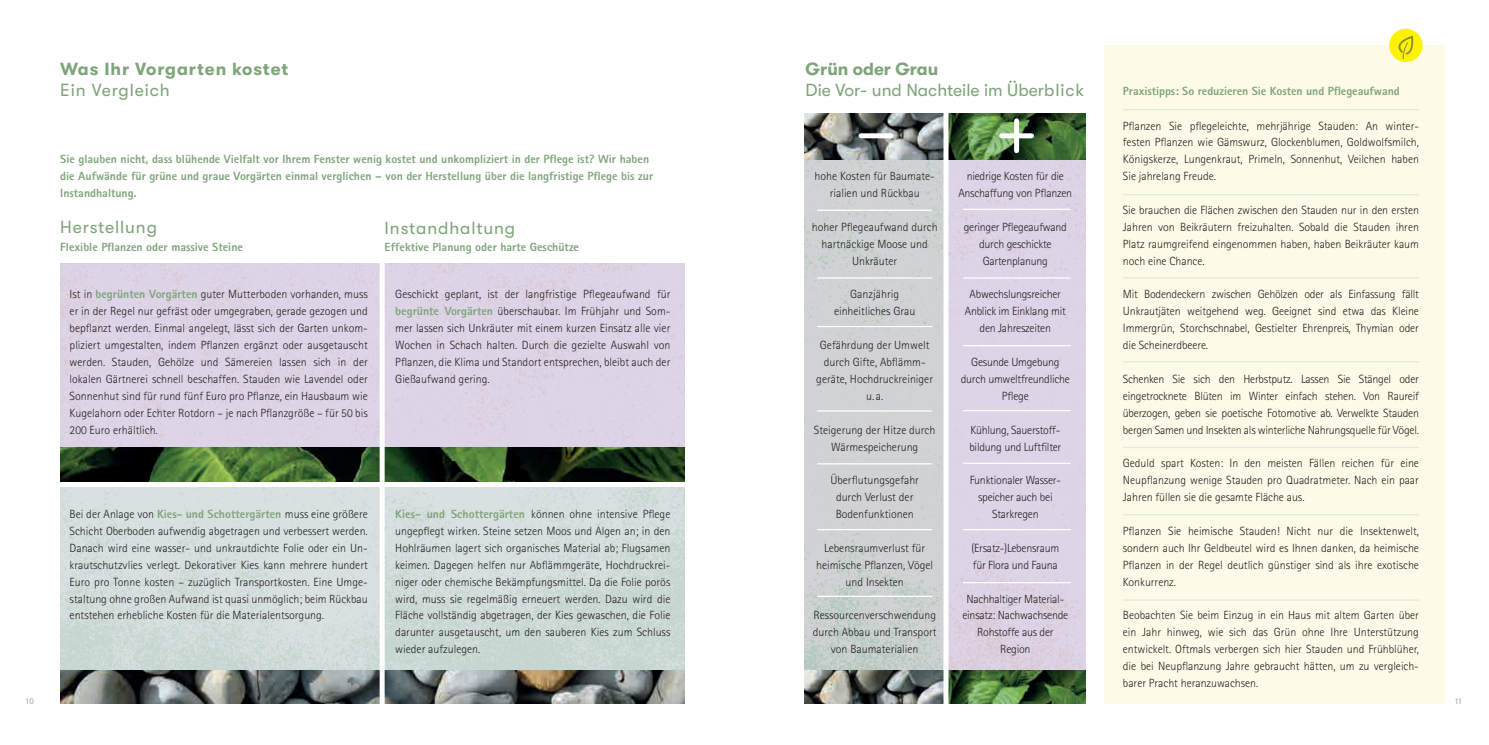
<style>
.page{position:relative;width:1489px;height:745px;background:#fff}
.page>*{position:absolute;margin:0;border:0;box-sizing:border-box;transform-origin:0 0}
.t1{font:17.5px "GT Walsheim";letter-spacing:.05em;color:#7ea47a}
.t2{font:17.5px "GT Walsheim";color:#7ea47a}
.t3{font:700 17.5px "GT Walsheim";letter-spacing:.045em;color:#7ea47a}
.t4{font:700 17.5px "GT Walsheim";color:#7ea47a}
.t5{font:300 11.88px/16.9px "AT Rotis Sans Serif";letter-spacing:-.005em;color:#231f20;text-align:center}
.t6{font:800 11.88px/16.9px "AT Rotis Sans Serif";color:#7ea47a}
.t7{font:8.75px "AT Rotis Sans Serif";color:#9e9f87}
.s1{font-weight:800;color:#7ea47a}
</style>
<div class="page">
<div style="left:1104px;top:45px;width:340px;height:658px;background:#fdfbe8"></div>
<img style="left:60px;top:264px;width:319px;height:183px">
<img style="left:60px;top:487px;width:319px;height:182px">
<div style="left:381px;top:264px;width:303px;height:194px;background:linear-gradient(to right,#ddd3e6,#ddd3e6)"></div>
<div style="left:381px;top:486px;width:303px;height:192px;background:linear-gradient(to right,#d2dcdb,#cedad8)"></div>
<hr style="left:1122px;top:194px;width:296px;height:1px;background:#dfe9de">
<hr style="left:1122px;top:109px;width:296px;height:1px;background:#dfe9de">
<hr style="left:1122px;top:277px;width:296px;height:1px;background:#dfe9de">
<hr style="left:1122px;top:361px;width:296px;height:1px;background:#dfe9de">
<hr style="left:1122px;top:446px;width:296px;height:2px;background:#dfe9de">
<hr style="left:1122px;top:513px;width:296px;height:2px;background:#dfe9de">
<hr style="left:1122px;top:599px;width:296px;height:1px;background:#dfe9de">
<div style="left:1388px;top:29px;width:34px;height:33px;background:#fff101;border-radius:50%"></div>
<svg style="left:1392px;top:37px;width:21px;height:22px"></svg>
<img style="left:804px;top:159px;width:139px;height:510px">
<svg style="left:948px;top:159px;width:137px;height:510px;background:#dcd2e5"></svg>
<img style="left:804px;top:113px;width:139px;height:46px">
<img style="left:948px;top:113px;width:137px;height:46px">
<div style="left:861px;top:133px;width:29px;height:5px;background:#fff"></div>
<div style="left:1001px;top:133px;width:30px;height:5px;background:#fff"></div>
<div style="left:1014px;top:121px;width:5px;height:30px;background:#fff"></div>
<hr style="left:817px;top:209px;width:115px;height:2px;background:#fff">
<hr style="left:962px;top:208px;width:108px;height:2px;background:#fff">
<hr style="left:962px;top:277px;width:108px;height:1px;background:#fff">
<hr style="left:962px;top:345px;width:108px;height:1px;background:#fff">
<hr style="left:962px;top:410px;width:108px;height:1px;background:#fff">
<hr style="left:962px;top:462px;width:108px;height:1px;background:#fff">
<hr style="left:962px;top:528px;width:108px;height:2px;background:#fff">
<hr style="left:962px;top:581px;width:108px;height:2px;background:#fff">
<hr style="left:817px;top:277px;width:115px;height:1px;background:#fff">
<hr style="left:817px;top:326px;width:115px;height:1px;background:#fff">
<hr style="left:817px;top:410px;width:115px;height:1px;background:#fff">
<hr style="left:817px;top:463px;width:115px;height:1px;background:#fff">
<hr style="left:817px;top:528px;width:115px;height:2px;background:#fff">
<hr style="left:817px;top:595px;width:115px;height:1px;background:#fff">
<img style="left:804px;top:669px;width:139px;height:34px">
<svg style="left:948px;top:669px;width:137px;height:34px;background:#426537"></svg>
<img style="left:60px;top:447px;width:624px;height:34px">
<img style="left:60px;top:669px;width:624px;height:34px">
<div style="left:379px;top:260px;width:5px;height:457px;background:#fff"></div>
<h1 class="t3" style="left:60px;top:59px;width:229px">Was Ihr Vorgarten kostet</h1>
<h1 class="t1" style="left:60px;top:80px;width:111px">Ein Vergleich</h1>
<p class="t6" style="left:60px;top:151px;width:594px">Sie glauben nicht, dass blühende Vielfalt vor Ihrem Fenster wenig kostet und unkompliziert in der Pflege ist? Wir haben die Aufwände für grüne und graue Vorgärten einmal verglichen – von der Herstellung über die langfristige Pflege bis zur<br>Instandhaltung.</p>
<h1 class="t1" style="left:60px;top:217px;width:98px">Herstellung</h1>
<p class="t6" style="left:60px;top:238px;width:184px">Flexible Pflanzen oder massive Steine</p>
<h1 class="t1" style="left:384px;top:218px;width:132px">Instandhaltung</h1>
<p class="t6" style="left:384px;top:238px;width:196px">Effektive Planung oder harte Geschütze</p>
<p class="t5" style="left:70px;top:286px;width:300px;text-align:justify">Ist in <span class="s1">begrünten Vorgärten</span> guter Mutterboden vorhanden, muss er in der Regel nur gefräst oder umgegraben, gerade gezogen und bepflanzt werden. Einmal angelegt, lässt sich der Garten unkom&shy;pliziert umgestalten, indem Pflanzen ergänzt oder ausgetauscht werden. Stauden, Gehölze und Sämereien lassen sich in der lokalen Gärtnerei schnell beschaffen. Stauden wie Lavendel oder Sonnenhut sind für rund fünf Euro pro Pflanze, ein Hausbaum wie Kugelahorn oder Echter Rotdorn – je nach Pflanzgröße – für 50 bis 200 Euro erhältlich.</p>
<p class="t5" style="left:395px;top:286px;width:277px;text-align:justify">Geschickt geplant, ist der langfristige Pflegeaufwand für <span class="s1">begrünte Vorgärten</span> überschaubar. Im Frühjahr und Som&shy;mer lassen sich Unkräuter mit einem kurzen Einsatz alle vier Wochen in Schach halten. Durch die gezielte Auswahl von Pflanzen, die Klima und Standort entsprechen, bleibt auch der Gießaufwand gering.</p>
<p class="t5" style="left:70px;top:505px;width:300px;text-align:justify">Bei der Anlage von <span class="s1">Kies- und Schottergärten</span> muss eine größere Schicht Oberboden aufwendig abgetragen und verbessert werden.<br>Danach wird eine wasser- und unkrautdichte Folie oder ein Un&shy;krautschutzvlies verlegt. Dekorativer Kies kann mehrere hundert Euro pro Tonne kosten – zuzüglich Transportkosten. Eine Umge&shy;staltung ohne großen Aufwand ist quasi unmöglich; beim Rückbau entstehen erhebliche Kosten für die Materialentsorgung.</p>
<p class="t5" style="left:395px;top:505px;width:277px;text-align:justify"><span class="s1">Kies- und Schottergärten</span> können ohne intensive Pflege ungepflegt wirken. Steine setzen Moos und Algen an; in den Hohlräumen lagert sich organisches Material ab; Flugsamen keimen. Dagegen helfen nur Abflämmgeräte, Hochdruckrei&shy;niger oder chemische Bekämpfungsmittel. Da die Folie porös wird, muss sie regelmäßig erneuert werden. Dazu wird die Fläche vollständig abgetragen, der Kies gewaschen, die Folie darunter ausgetauscht, um den sauberen Kies zum Schluss wieder aufzulegen.</p>
<h1 class="t4" style="left:805px;top:59px;width:134px">Grün oder Grau</h1>
<h1 class="t2" style="left:805px;top:80px;width:280px">Die Vor- und Nachteile im Überblick</h1>
<p class="t5" style="left:814px;top:168px;width:122px">hohe Kosten für Baumate&shy;rialien und Rückbau</p>
<p class="t5" style="left:811px;top:218px;width:127px">hoher Pflegeaufwand durch hartnäckige Moose und<br>Unkräuter</p>
<p class="t5" style="left:834px;top:286px;width:83px">Ganzjährig einheitliches Grau</p>
<p class="t5" style="left:816px;top:336px;width:118px">Gefährdung der Umwelt durch Gifte, Abflämm&shy;geräte, Hochdruckreiniger u. a.</p>
<p class="t5" style="left:814px;top:421px;width:123px">Steigerung der Hitze durch<br>Wärmespeicherung</p>
<p class="t5" style="left:830px;top:471px;width:90px">Überflutungsgefahr durch Verlust der<br>Bodenfunktionen</p>
<p class="t5" style="left:816px;top:539px;width:118px">Lebensraumverlust für heimische Pflanzen, Vögel und Insekten</p>
<p class="t5" style="left:812px;top:606px;width:125px">Ressourcenverschwendung durch Abbau und Transport von Baumaterialien</p>
<p class="t5" style="left:958px;top:168px;width:115px">niedrige Kosten für die<br>Anschaffung von Pflanzen</p>
<p class="t5" style="left:963px;top:218px;width:105px">geringer Pflegeaufwand durch geschickte<br>Gartenplanung</p>
<p class="t5" style="left:964px;top:286px;width:102px">Abwechslungsreicher<br>Anblick im Einklang mit den Jahreszeiten</p>
<p class="t5" style="left:960px;top:353px;width:111px">Gesunde Umgebung durch umweltfreundliche<br>Pflege</p>
<p class="t5" style="left:969px;top:421px;width:94px;text-align:left">Kühlung, Sauerstoff&shy;bildung und Luftfilter</p>
<p class="t5" style="left:969px;top:471px;width:93px">Funktionaler Wasser&shy;speicher auch bei<br>Starkregen</p>
<p class="t5" style="left:971px;top:539px;width:89px;text-align:left">(Ersatz-)Lebensraum für Flora und Fauna</p>
<p class="t5" style="left:962px;top:589px;width:107px">Nachhaltiger Material&shy;einsatz: Nachwachsende<br>Rohstoffe aus der<br>Region</p>
<p class="t6" style="left:1122px;top:83px;width:278px">Praxistipps: So reduzieren Sie Kosten und Pflegeaufwand</p>
<p class="t5" style="left:1122px;top:117px;width:297px;text-align:justify">Pflanzen Sie pflegeleichte, mehrjährige Stauden: An winter&shy;festen Pflanzen wie Gämswurz, Glockenblumen, Goldwolfsmilch, Königskerze, Lungenkraut, Primeln, Sonnenhut, Veilchen haben Sie jahrelang Freude.</p>
<p class="t5" style="left:1122px;top:201px;width:297px;text-align:justify">Sie brauchen die Flächen zwischen den Stauden nur in den ersten Jahren von Beikräutern freizuhalten. Sobald die Stauden ihren Platz raumgreifend eingenommen haben, haben Beikräuter kaum noch eine Chance.</p>
<p class="t5" style="left:1122px;top:286px;width:297px;text-align:justify">Mit Bodendeckern zwischen Gehölzen oder als Einfassung fällt Unkrautjäten weitgehend weg. Geeignet sind etwa das Kleine Immergrün, Storchschnabel, Gestielter Ehrenpreis, Thymian oder die Scheinerdbeere.</p>
<p class="t5" style="left:1122px;top:370px;width:297px;text-align:justify">Schenken Sie sich den Herbstputz. Lassen Sie Stängel oder eingetrocknete Blüten im Winter einfach stehen. Von Raureif überzogen, geben sie poetische Fotomotive ab. Verwelkte Stauden bergen Samen und Insekten als winterliche Nahrungsquelle für Vögel.</p>
<p class="t5" style="left:1122px;top:454px;width:297px;text-align:justify">Geduld spart Kosten: In den meisten Fällen reichen für eine Neupflanzung wenige Stauden pro Quadratmeter. Nach ein paar Jahren füllen sie die gesamte Fläche aus.</p>
<p class="t5" style="left:1122px;top:522px;width:297px;text-align:justify">Pflanzen Sie heimische Stauden! Nicht nur die Insektenwelt, sondern auch Ihr Geldbeutel wird es Ihnen danken, da heimische Pflanzen in der Regel deutlich günstiger sind als ihre exotische Konkurrenz.</p>
<p class="t5" style="left:1122px;top:606px;width:297px;text-align:justify">Beobachten Sie beim Einzug in ein Haus mit altem Garten über ein Jahr hinweg, wie sich das Grün ohne Ihre Unterstützung entwickelt. Oftmals verbergen sich hier Stauden und Frühblüher, die bei Neupflanzung Jahre gebraucht hätten, um zu vergleich&shy;barer Pracht heranzuwachsen.</p>
<p class="t7" style="left:25px;top:695px;width:10px">10</p>
<p class="t7" style="left:1454px;top:695px;width:9px">11</p>
</div>
